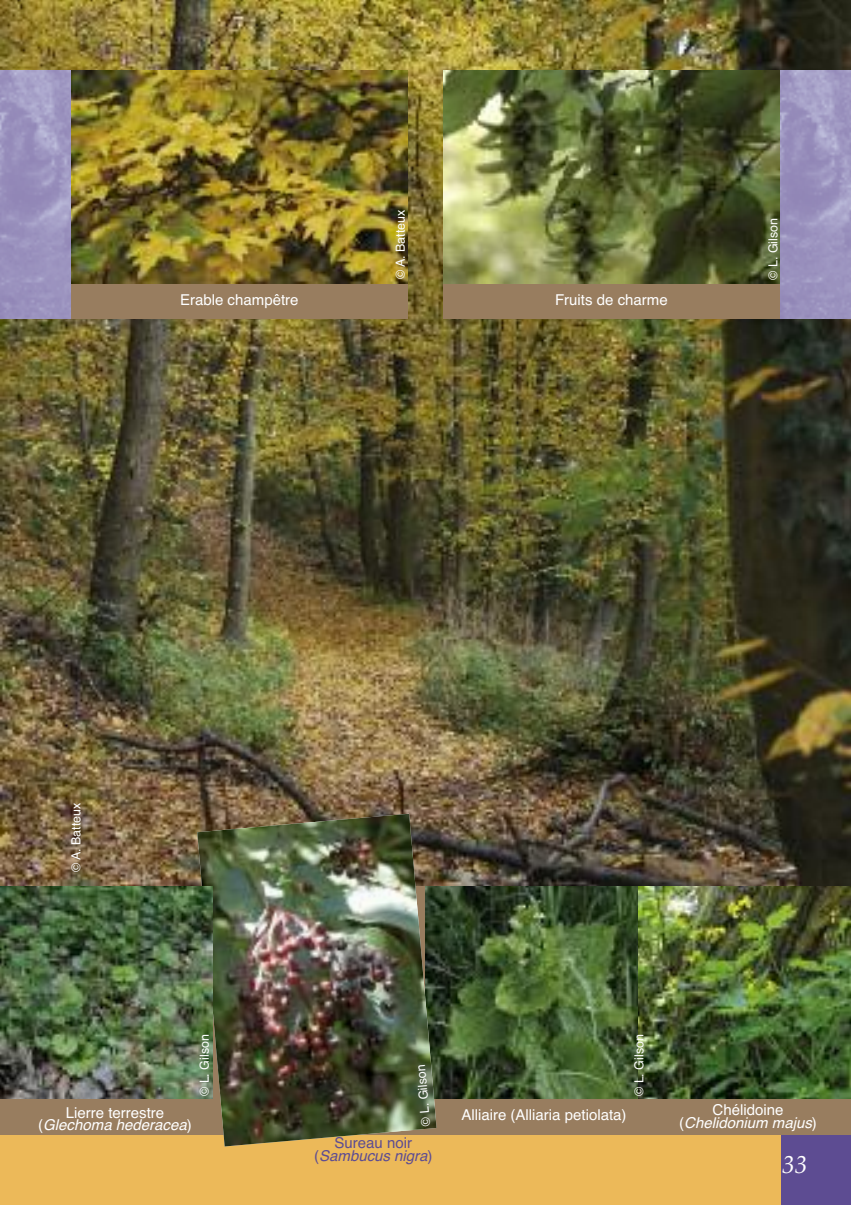
<style>
.page{position:relative;width:851px;height:1205px;background:#fff}
.page>*{position:absolute;margin:0;border:0;box-sizing:border-box;transform-origin:0 0}
.t1{font:italic 25px "Palatino";color:#fff}
.t2{font:15px/12.5px "Helvetica";color:#fff;text-align:center}
.t3{font:italic 15px/12.5px "Helvetica";color:#fff;text-align:center}
.t4{font:italic 15px/12.5px "Helvetica";color:#5d4c92;text-align:center}
.t5{font:12.5px "Helvetica";color:#fff}
.s1{font-style:italic}
.s2{font-style:normal}
</style>
<div class="page">
<div style="left:780px;top:1134px;width:70px;height:71px;background:#5d4c92"></div>
<div style="left:0;top:1134px;width:780px;height:71px;background:#ecb959"></div>
<img style="left:0;top:0;width:850px;height:886px">
<div style="left:443px;top:283px;width:337px;height:36px;background:#987d5f"></div>
<div style="left:71px;top:283px;width:336px;height:36px;background:#987d5f"></div>
<div style="left:0;top:886px;width:850px;height:248px;background:#987d5f"></div>
<img style="left:436px;top:886px;width:202px;height:212px">
<img style="left:443px;top:71px;width:337px;height:212px">
<img style="left:71px;top:71px;width:336px;height:212px">
<img style="left:197px;top:814px;width:239px;height:332px">
<img style="left:638px;top:886px;width:212px;height:212px">
<img style="left:0;top:886px;width:213px;height:212px">
<img style="left:780px;top:71px;width:70px;height:248px">
<img style="left:0;top:71px;width:71px;height:248px">
<p class="t5" style="left:393px;top:279px;width:71px;rotate:-90deg">© A. Batteux</p>
<p class="t2" style="left:180px;top:293px;width:120px">Erable champêtre</p>
<p class="t2" style="left:555px;top:293px;width:114px">Fruits de charme</p>
<p class="t5" style="left:765px;top:280px;width:64px;rotate:-90deg">© L. Gilson</p>
<p class="t5" style="left:69px;top:872px;width:71px;rotate:-90deg">© A. Batteux</p>
<p class="t2" style="left:38px;top:1106px;width:155px">Lierre terrestre<br>( <span class="s1">Glechoma hederacea</span>)</p>
<p class="t5" style="left:197px;top:1096px;width:64px;rotate:-90deg">© L. Gilson</p>
<p class="t5" style="left:631px;top:1096px;width:64px;rotate:-90deg">© L. Gilson</p>
<p class="t5" style="left:419px;top:1127px;width:64px;rotate:-95deg">© L. Gi sl on</p>
<p class="t2" style="left:461px;top:1108px;width:167px">Alliaire (Alliaria petiolata)</p>
<p class="t4" style="left:314px;top:1136px;width:120px"><span class="s2">Sureau noir<br>(</span> Sambucus nigra<span class="s2">)</span></p>
<p class="t3" style="left:679px;top:1104px;width:139px"><span class="s2">Chélidoine<br>(</span> Chelidonium majus<span class="s2">)</span></p>
<h1 class="t1" style="left:782px;top:1150px;width:26px">33</h1>
</div>
